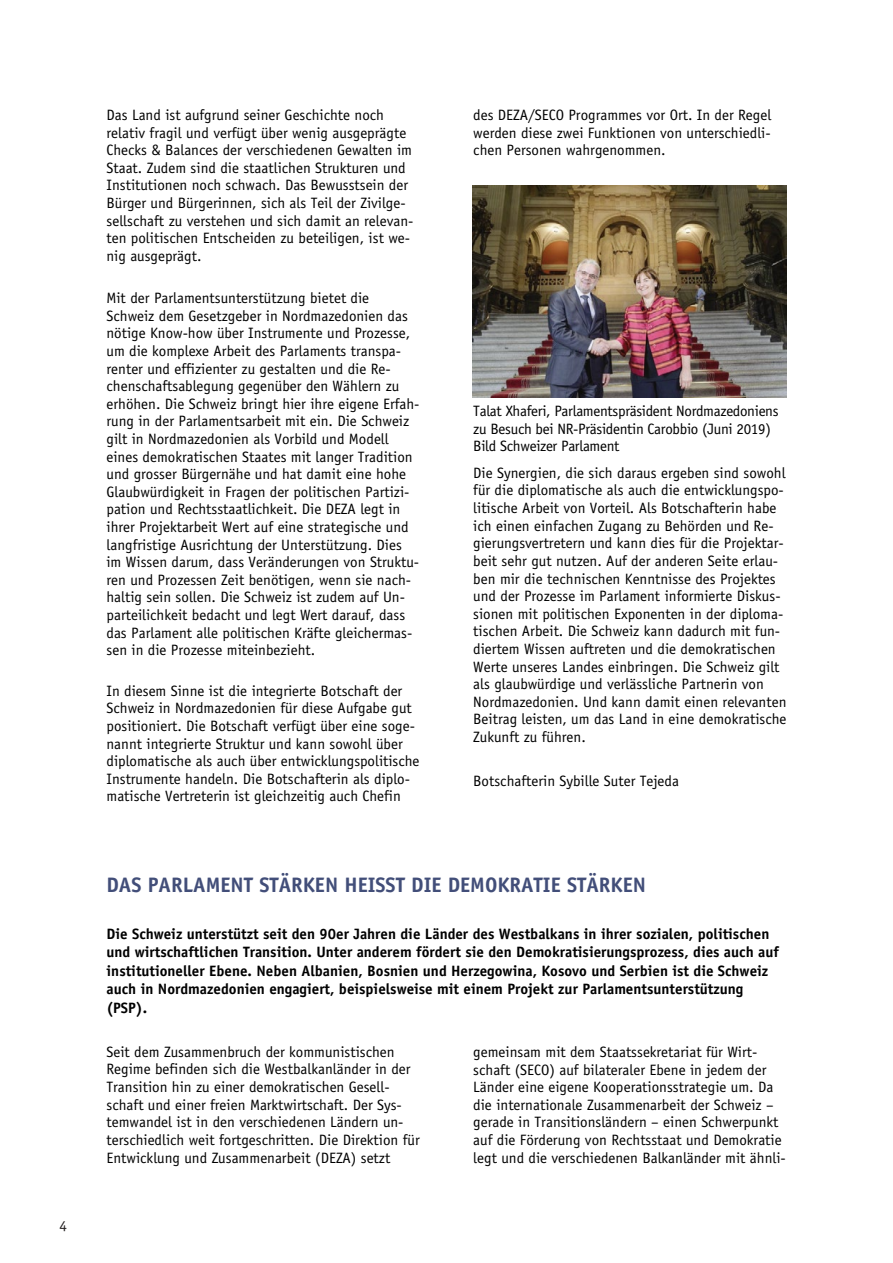
<style>
.page{position:relative;width:893px;height:1263px;background:#fff}
.page>*{position:absolute;margin:0;border:0;box-sizing:border-box;transform-origin:0 0}
.t1{font:700 21px "Officina Sans Std";color:#424e79}
.t2{font:15px/17.5px "Officina Sans Std";color:#000}
.t3{font:700 15px/18.5px "Officina Sans Std";color:#000}
.t4{font:15px/17.5px "Officina Sans Std";letter-spacing:-.02em;color:#000}
.t5{font:15px "Officina Sans Std";color:#231f20}
</style>
<div class="page">
<img style="left:472px;top:186px;width:315px;height:212px">
<p class="t5" style="left:60px;top:1217px;width:9px">4</p>
<p class="t2" style="left:106px;top:106px;width:309px">Das Land ist aufgrund seiner Geschichte noch relativ fragil und verfügt über wenig ausgeprägte Checks &amp; Balances der verschiedenen Gewalten im Staat. Zudem sind die staatlichen Strukturen und Institutionen noch schwach. Das Bewusstsein der Bürger und Bürgerinnen, sich als Teil der Zivilge&shy;sellschaft zu verstehen und sich damit an relevan&shy;ten politischen Entscheiden zu beteiligen, ist we&shy;nig ausgeprägt.</p>
<p class="t2" style="left:106px;top:289px;width:315px">Mit der Parlamentsunterstützung bietet die Schweiz dem Gesetzgeber in Nordmazedonien das nötige Know-how über Instrumente und Prozesse, um die komplexe Arbeit des Parlaments transpa&shy;renter und effizienter zu gestalten und die Re&shy;chenschaftsablegung gegenüber den Wählern zu erhöhen. Die Schweiz bringt hier ihre eigene Erfah&shy;rung in der Parlamentsarbeit mit ein. Die Schweiz gilt in Nordmazedonien als Vorbild und Modell eines demokratischen Staates mit langer Tradition und grosser Bürgernähe und hat damit eine hohe Glaubwürdigkeit in Fragen der politischen Partizi&shy;pation und Rechtsstaatlichkeit. Die DEZA legt in ihrer Projektarbeit Wert auf eine strategische und langfristige Ausrichtung der Unterstützung. Dies im Wissen darum, dass Veränderungen von Struktu&shy;ren und Prozessen Zeit benötigen, wenn sie nach&shy;haltig sein sollen. Die Schweiz ist zudem auf Un&shy;parteilichkeit bedacht und legt Wert darauf, dass das Parlament alle politischen Kräfte gleichermas&shy;sen in die Prozesse miteinbezieht.</p>
<p class="t2" style="left:106px;top:682px;width:315px">In diesem Sinne ist die integrierte Botschaft der Schweiz in Nordmazedonien für diese Aufgabe gut positioniert. Die Botschaft verfügt über eine soge&shy;nannt integrierte Struktur und kann sowohl über diplomatische als auch über entwicklungspolitische Instrumente handeln. Die Botschafterin als diplo&shy;matische Vertreterin ist gleichzeitig auch Chefin</p>
<p class="t2" style="left:473px;top:106px;width:299px;text-align:justify">des DEZA/SECO Programmes vor Ort. In der Regel werden diese zwei Funktionen von unterschiedli&shy;chen Personen wahrgenommen.</p>
<p class="t4" style="left:473px;top:402px;width:307px">Talat Xhaferi, Parlamentspräsident Nordmazedoniens zu Besuch bei NR-Präsidentin Carobbio (Juni 2019)<br>Bild Schweizer Parlament</p>
<p class="t2" style="left:473px;top:464px;width:315px">Die Synergien, die sich daraus ergeben sind sowohl für die diplomatische als auch die entwicklungspo&shy;litische Arbeit von Vorteil. Als Botschafterin habe ich einen einfachen Zugang zu Behörden und Re&shy;gierungsvertretern und kann dies für die Projektar&shy;beit sehr gut nutzen. Auf der anderen Seite erlau&shy;ben mir die technischen Kenntnisse des Projektes und der Prozesse im Parlament informierte Diskus&shy;sionen mit politischen Exponenten in der diploma&shy;tischen Arbeit. Die Schweiz kann dadurch mit fun&shy;diertem Wissen auftreten und die demokratischen Werte unseres Landes einbringen. Die Schweiz gilt als glaubwürdige und verlässliche Partnerin von Nordmazedonien. Und kann damit einen relevanten Beitrag leisten, um das Land in eine demokratische Zukunft zu führen.</p>
<p class="t2" style="left:473px;top:772px;width:207px">Botschafterin Sybille Suter Tejeda</p>
<h1 class="t1" style="left:106px;top:871px;width:541px">DAS PARLAMENT STÄRKEN HEISST DIE DEMOKRATIE STÄRKEN</h1>
<p class="t3" style="left:106px;top:924px;width:674px">Die Schweiz unterstützt seit den 90er Jahren die Länder des Westbalkans in ihrer sozialen, politischen und wirtschaftlichen Transition. Unter anderem fördert sie den Demokratisierungsprozess, dies auch auf institutioneller Ebene. Neben Albanien, Bosnien und Herzegowina, Kosovo und Serbien ist die Schweiz auch in Nordmazedonien engagiert, beispielsweise mit einem Projekt zur Parlamentsunterstützung (PSP).</p>
<p class="t2" style="left:107px;top:1043px;width:315px">Seit dem Zusammenbruch der kommunistischen Regime befinden sich die Westbalkanländer in der Transition hin zu einer demokratischen Gesell&shy;schaft und einer freien Marktwirtschaft. Der Sys&shy;temwandel ist in den verschiedenen Ländern un&shy;terschiedlich weit fortgeschritten. Die Direktion für Entwicklung und Zusammenarbeit (DEZA) setzt</p>
<p class="t2" style="left:473px;top:1043px;width:314px">gemeinsam mit dem Staatssekretariat für Wirt&shy;schaft (SECO) auf bilateraler Ebene in jedem der Länder eine eigene Kooperationsstrategie um. Da die internationale Zusammenarbeit der Schweiz – gerade in Transitionsländern – einen Schwerpunkt auf die Förderung von Rechtsstaat und Demokratie legt und die verschiedenen Balkanländer mit ähnli-</p>
</div>
